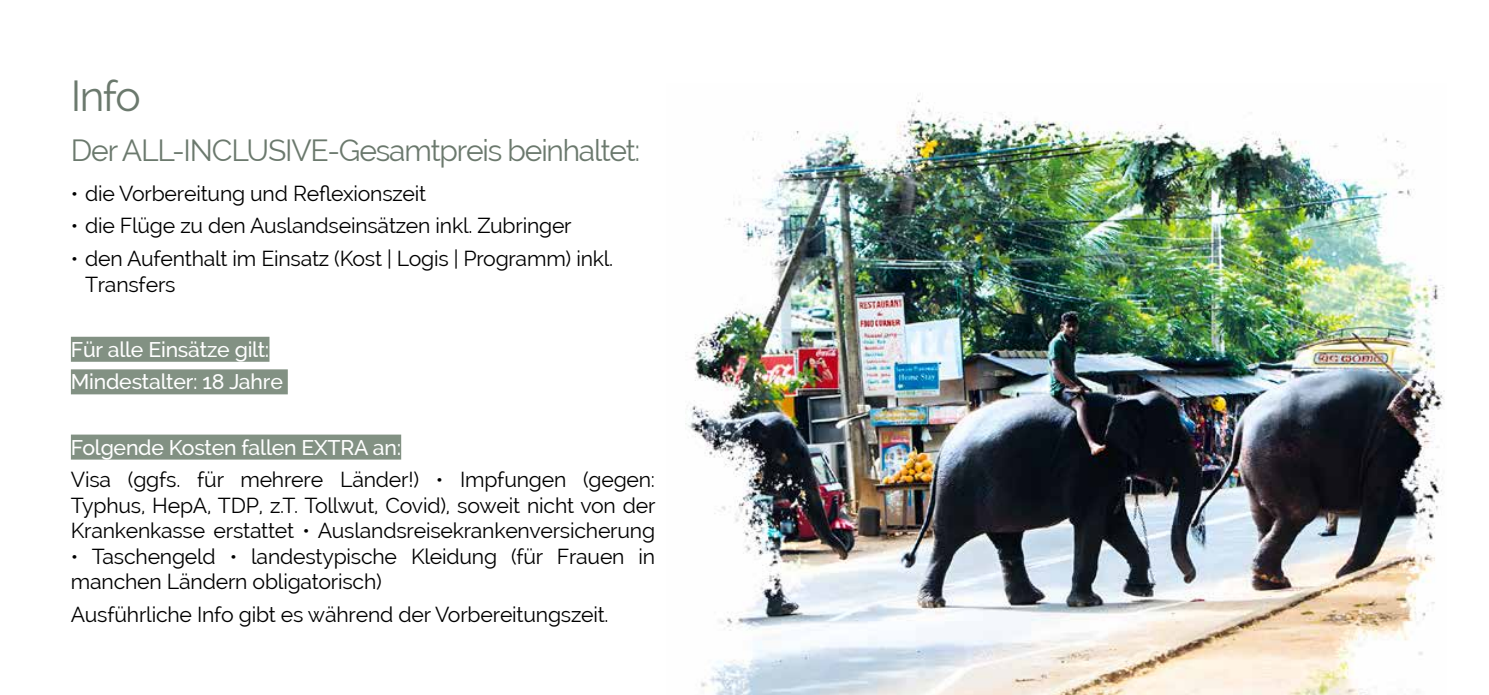
<style>
.page{position:relative;width:1489px;height:695px;background:#fff}
.page>*{position:absolute;margin:0;border:0;box-sizing:border-box;transform-origin:0 0}
.t1{font:42.5px "Raleway";color:#6b796d}
.t2{font:30px "Raleway";letter-spacing:-.04em;color:#6b796d}
.t3{font:21.25px/25.5px "Raleway";letter-spacing:-.01em;color:#000}
.t4{font:500 21.25px/32.5px "Raleway";letter-spacing:-.01em;color:#fff}
</style>
<div class="page">
<img style="left:685px;top:98px;width:760px;height:596px">
<div style="left:71px;top:337px;width:198px;height:25px;background:#829183"></div>
<div style="left:71px;top:369px;width:217px;height:25px;background:#829183"></div>
<div style="left:71px;top:434px;width:330px;height:25px;background:#829183"></div>
<h1 class="t1" style="left:71px;top:71px;width:71px">Info</h1>
<h2 class="t2" style="left:71px;top:133px;width:571px">Der ALL-INCLUSIVE-Gesamtpreis beinhaltet:</h2>
<p class="t3" style="left:71px;top:180px;width:357px">• die Vorbereitung und Reflexionszeit</p>
<p class="t3" style="left:71px;top:213px;width:502px">• die Flüge zu den Auslandseinsätzen inkl. Zubringer</p>
<p class="t3" style="left:85px;top:246px;width:529px;text-indent:-14px">• den Aufenthalt im Einsatz (Kost | Logis | Programm) inkl.<br>Transfers</p>
<p class="t4" style="left:71px;top:333px;width:213px">Für alle Einsätze gilt:<br>Mindestalter: 18 Jahre</p>
<p class="t4" style="left:71px;top:430px;width:332px">Folgende Kosten fallen EXTRA an:</p>
<p class="t3" style="left:71px;top:467px;width:586px;text-align:justify">Visa (ggfs. für mehrere Länder!) • Impfungen (gegen:<br>Typhus, HepA, TDP, z.T. Tollwut, Covid), soweit nicht von der Krankenkasse erstattet • Auslandsreisekrankenversicherung</p>
<p class="t3" style="left:71px;top:543px;width:585px">• Taschengeld • landestypische Kleidung (für Frauen in manchen Ländern obligatorisch)</p>
<p class="t3" style="left:71px;top:601px;width:539px">Ausführliche Info gibt es während der Vorbereitungszeit.</p>
</div>
